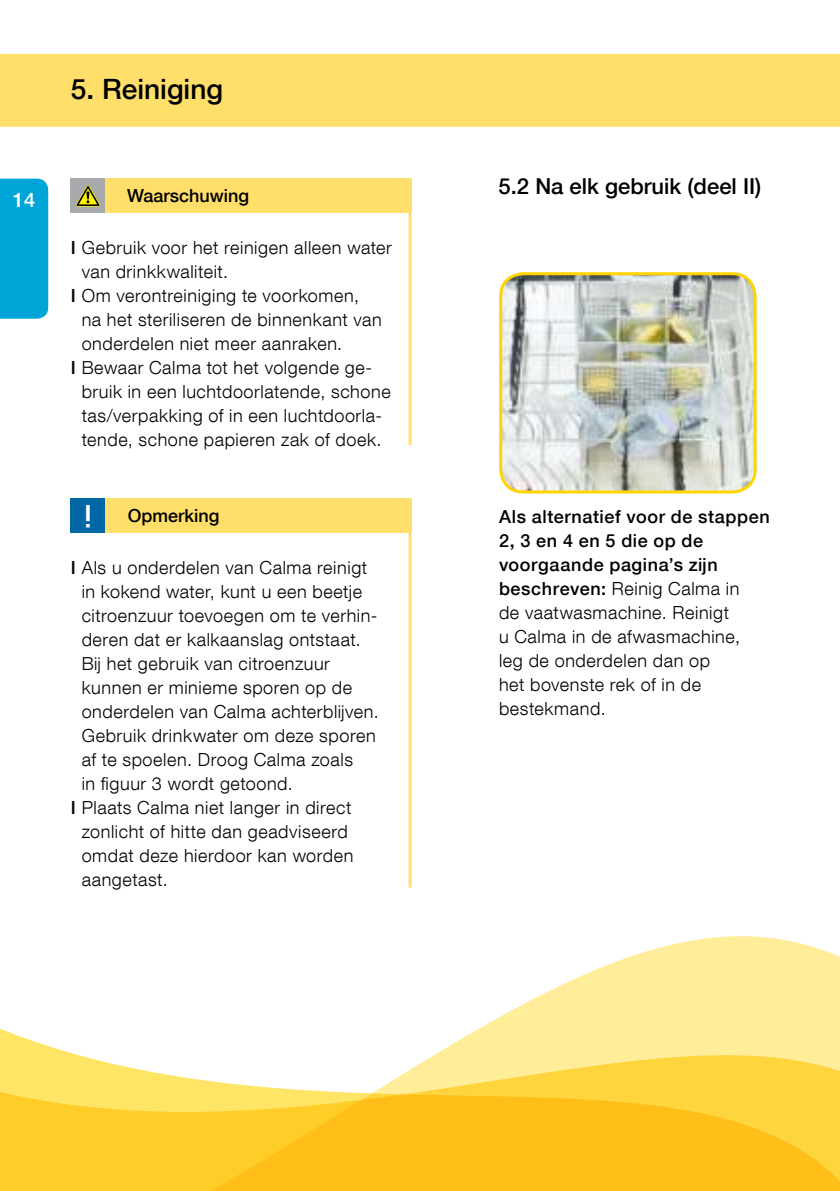
<style>
.page{position:relative;width:840px;height:1191px;background:#fff}
.page>*{position:absolute;margin:0;border:0;box-sizing:border-box;transform-origin:0 0}
.t1{font:500 31.2px "Helvetica Neue LT Com";color:#fff}
.t2{font:500 28px "Helvetica Neue LT Com";color:#000}
.t3{font:500 22px "Helvetica Neue LT Com";color:#000}
.t4{font:500 20px "Helvetica Neue LT Com";color:#fff}
.t5{font:300 18px/24px "Helvetica Neue LT Com";letter-spacing:.03em;color:#000}
.t6{font:500 18px "Helvetica Neue LT Com";color:#000}
.s1{font-weight:500}
</style>
<div class="page">
<svg style="left:0;top:942px;width:839px;height:249px"></svg>
<div style="left:0;top:54px;width:839px;height:73px;background:#ffdf6a"></div>
<img style="left:500px;top:274px;width:254px;height:218px">
<div style="left:499px;top:272px;width:257px;height:221px;border:3px solid #ffd400;border-radius:23px"></div>
<div style="left:71px;top:179px;width:340px;height:34px;background:#ffdf6a"></div>
<div style="left:71px;top:499px;width:340px;height:34px;background:#ffdf6a"></div>
<hr style="left:408px;top:179px;width:3px;height:266px;background:#ffdf6a">
<hr style="left:408px;top:499px;width:3px;height:388px;background:#ffdf6a">
<div style="left:71px;top:499px;width:34px;height:34px;background:#0067a4"></div>
<div style="left:71px;top:179px;width:34px;height:34px;background:#a7a9ac"></div>
<svg style="left:76px;top:185px;width:24px;height:22px"></svg>
<div style="left:0;top:179px;width:48px;height:140px;background:#00a5d7"></div>
<p class="t4" style="left:13px;top:193px;width:24px">14</p>
<h2 class="t2" style="left:71px;top:79px;width:154px">5. Reiniging</h2>
<p class="t6" style="left:127px;top:189px;width:124px">Waarschuwing</p>
<p class="t5" style="left:71px;top:235px;width:322px"><span class="s1">I</span> Gebruik voor het reinigen alleen water</p>
<p class="t5" style="left:82px;top:259px;width:148px">van drinkkwaliteit.</p>
<p class="t5" style="left:71px;top:283px;width:289px"><span class="s1">I</span> Om verontreiniging te voorkomen,</p>
<p class="t5" style="left:82px;top:307px;width:301px">na het steriliseren de binnenkant van</p>
<p class="t5" style="left:82px;top:331px;width:262px">onderdelen niet meer aanraken.</p>
<p class="t5" style="left:71px;top:355px;width:302px"><span class="s1">I</span> Bewaar Calma tot het volgende ge-</p>
<p class="t5" style="left:82px;top:379px;width:310px">bruik in een luchtdoorlatende, schone</p>
<p class="t5" style="left:82px;top:403px;width:302px">tas/verpakking of in een luchtdoorla-</p>
<p class="t5" style="left:82px;top:427px;width:301px">tende, schone papieren zak of doek.</p>
<h1 class="t1" style="left:92px;top:527px;width:9px;rotate:-180deg">i</h1>
<p class="t6" style="left:128px;top:509px;width:93px">Opmerking</p>
<p class="t5" style="left:71px;top:555px;width:298px"><span class="s1">I</span> Als u onderdelen van Calma reinigt</p>
<p class="t5" style="left:82px;top:579px;width:282px">in kokend water, kunt u een beetje</p>
<p class="t5" style="left:82px;top:603px;width:297px">citroenzuur toevoegen om te verhin-</p>
<p class="t5" style="left:82px;top:627px;width:280px">deren dat er kalkaanslag ontstaat.</p>
<p class="t5" style="left:82px;top:651px;width:249px">Bij het gebruik van citroenzuur</p>
<p class="t5" style="left:82px;top:675px;width:272px">kunnen er minieme sporen op de</p>
<p class="t5" style="left:82px;top:699px;width:298px">onderdelen van Calma achterblijven.</p>
<p class="t5" style="left:82px;top:723px;width:295px">Gebruik drinkwater om deze sporen</p>
<p class="t5" style="left:82px;top:747px;width:273px">af te spoelen. Droog Calma zoals</p>
<p class="t5" style="left:82px;top:771px;width:212px">in figuur 3 wordt getoond.</p>
<p class="t5" style="left:71px;top:795px;width:282px"><span class="s1">I</span> Plaats Calma niet langer in direct</p>
<p class="t5" style="left:82px;top:819px;width:267px">zonlicht of hitte dan geadviseerd</p>
<p class="t5" style="left:82px;top:843px;width:273px">omdat deze hierdoor kan worden</p>
<p class="t5" style="left:82px;top:867px;width:87px">aangetast.</p>
<p class="t3" style="left:498px;top:178px;width:264px">5.2 Na elk gebruik (deel II)</p>
<p class="t5" style="left:498px;top:504px;width:272px"><span class="s1">Als alternatief voor de stappen<br>2, 3 en 4 en 5 die op de voorgaande pagina’s zijn beschreven:</span> Reinig Calma in<br>de vaatwasmachine. Reinigt<br>u Calma in de afwasmachine,<br>leg de onderdelen dan op<br>het bovenste rek of in de bestekmand.</p>
</div>
